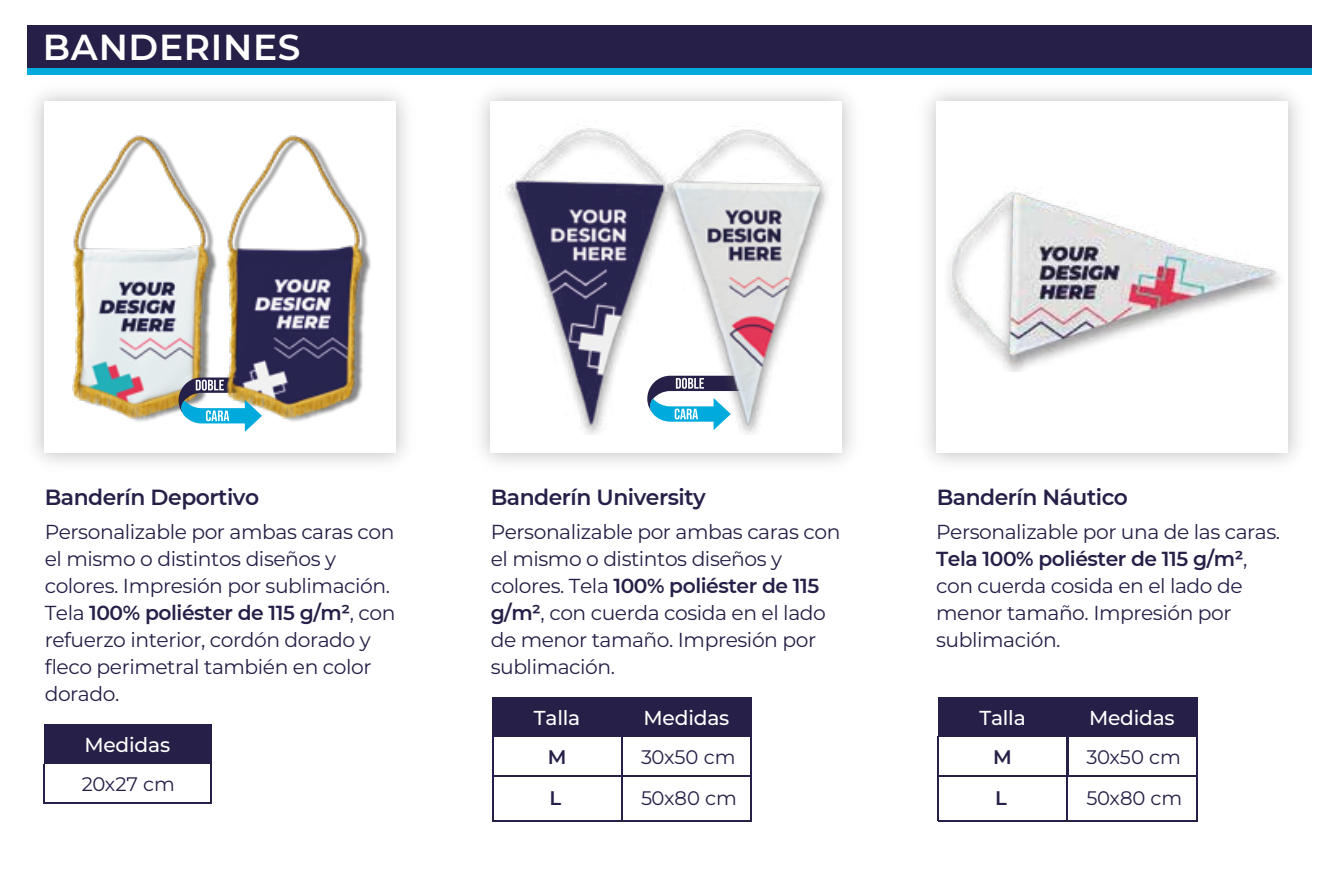
<style>
.page{position:relative;width:1340px;height:893px;background:#fff}
.page>*{position:absolute;margin:0;border:0;box-sizing:border-box;transform-origin:0 0}
.t1{font:600 36px "Montserrat";letter-spacing:.02em;color:#fff}
.t2{font:600 21.82px "Montserrat";letter-spacing:-.02em;color:#261f47}
.t3{font:20.25px/27px "Montserrat";letter-spacing:-.02em;color:#261f47}
.t4{font:500 20.25px "Montserrat";letter-spacing:-.01em;color:#fff}
.t5{font:19.57px/40.9px "Montserrat";color:#261f47}
.t6{font:600 19.57px/40.9px "Montserrat";color:#261f47}
.s1{font-weight:600}
</style>
<div class="page">
<div style="left:28px;top:26px;width:1284px;height:42px;background:#261f47"></div>
<div style="left:28px;top:68px;width:1284px;height:7px;background:#00aadc"></div>
<img style="left:27px;top:74px;width:379px;height:389px">
<div style="left:45px;top:102px;width:351px;height:351px;background:#fff"></div>
<div style="left:44px;top:724px;width:166px;height:40px;background:#261f47"></div>
<hr style="left:44px;top:802px;width:167px;height:1px;background:#261f47">
<hr style="left:44px;top:764px;width:1px;height:39px;background:#261f47">
<hr style="left:210px;top:724px;width:1px;height:79px;background:#261f47">
<div style="left:492px;top:697px;width:130px;height:39px;background:#261f47"></div>
<hr style="left:492px;top:775px;width:130px;height:1px;background:#261f47">
<hr style="left:492px;top:820px;width:130px;height:1px;background:#261f47">
<hr style="left:492px;top:736px;width:1px;height:85px;background:#261f47">
<hr style="left:621px;top:697px;width:1px;height:124px;background:#261f47">
<div style="left:621px;top:697px;width:130px;height:39px;background:#261f47"></div>
<hr style="left:621px;top:775px;width:130px;height:1px;background:#261f47">
<hr style="left:621px;top:820px;width:130px;height:1px;background:#261f47">
<hr style="left:750px;top:697px;width:1px;height:124px;background:#261f47">
<div style="left:937px;top:697px;width:130px;height:39px;background:#261f47"></div>
<hr style="left:937px;top:775px;width:130px;height:1px;background:#261f47">
<hr style="left:937px;top:820px;width:130px;height:1px;background:#261f47">
<hr style="left:937px;top:736px;width:1px;height:85px;background:#261f47">
<hr style="left:1066px;top:697px;width:1px;height:124px;background:#261f47">
<div style="left:1067px;top:697px;width:129px;height:39px;background:#261f47"></div>
<hr style="left:1067px;top:775px;width:129px;height:1px;background:#261f47">
<hr style="left:1067px;top:820px;width:129px;height:1px;background:#261f47">
<hr style="left:1067px;top:736px;width:1px;height:40px;background:#261f47">
<hr style="left:1196px;top:697px;width:1px;height:124px;background:#261f47">
<img style="left:672px;top:129px;width:155px;height:305px">
<img style="left:506px;top:124px;width:166px;height:311px">
<svg style="left:647px;top:376px;width:95px;height:54px"></svg>
<img style="left:27px;top:122px;width:150px;height:311px">
<img style="left:177px;top:122px;width:229px;height:311px">
<svg style="left:178px;top:377px;width:84px;height:55px"></svg>
<img style="left:948px;top:190px;width:332px;height:181px">
<h1 class="t1" style="left:43px;top:22px;width:259px">BANDERINES</h1>
<p class="t2" style="left:45px;top:481px;width:216px">Banderín Deportivo</p>
<p class="t3" style="left:45px;top:517px;width:352px">Personalizable por ambas caras con el mismo o distintos diseños y colores. Impresión por sublimación.<br>Tela <span class="s1">100% poliéster de 115 g/m²</span>, con refuerzo interior, cordón dorado y fleco perimetral también en color dorado.</p>
<p class="t4" style="left:84px;top:731px;width:87px">Medidas</p>
<p class="t5" style="left:82px;top:763px;width:95px">20x27 cm</p>
<p class="t2" style="left:490px;top:481px;width:217px">Banderín University</p>
<p class="t2" style="left:936px;top:481px;width:193px">Banderín Náutico</p>
<p class="t3" style="left:490px;top:517px;width:351px">Personalizable por ambas caras con el mismo o distintos diseños y colores. Tela <span class="s1">100% poliéster de 115 g/m²</span>, con cuerda cosida en el lado de menor tamaño. Impresión por sublimación.</p>
<p class="t4" style="left:534px;top:703px;width:48px">Talla</p>
<p class="t6" style="left:548px;top:736px;width:20px">M<br>L</p>
<p class="t4" style="left:643px;top:703px;width:87px">Medidas</p>
<p class="t5" style="left:641px;top:736px;width:97px">30x50 cm<br>50x80 cm</p>
<p class="t3" style="left:936px;top:517px;width:345px">Personalizable por una de las caras.<br><span class="s1">Tela 100% poliéster de 115 g/m²</span>, con cuerda cosida en el lado de menor tamaño. Impresión por sublimación.</p>
<p class="t4" style="left:979px;top:703px;width:48px">Talla</p>
<p class="t6" style="left:993px;top:736px;width:20px">M<br>L</p>
<p class="t4" style="left:1089px;top:703px;width:87px">Medidas</p>
<p class="t5" style="left:1086px;top:736px;width:97px">30x50 cm<br>50x80 cm</p>
</div>
